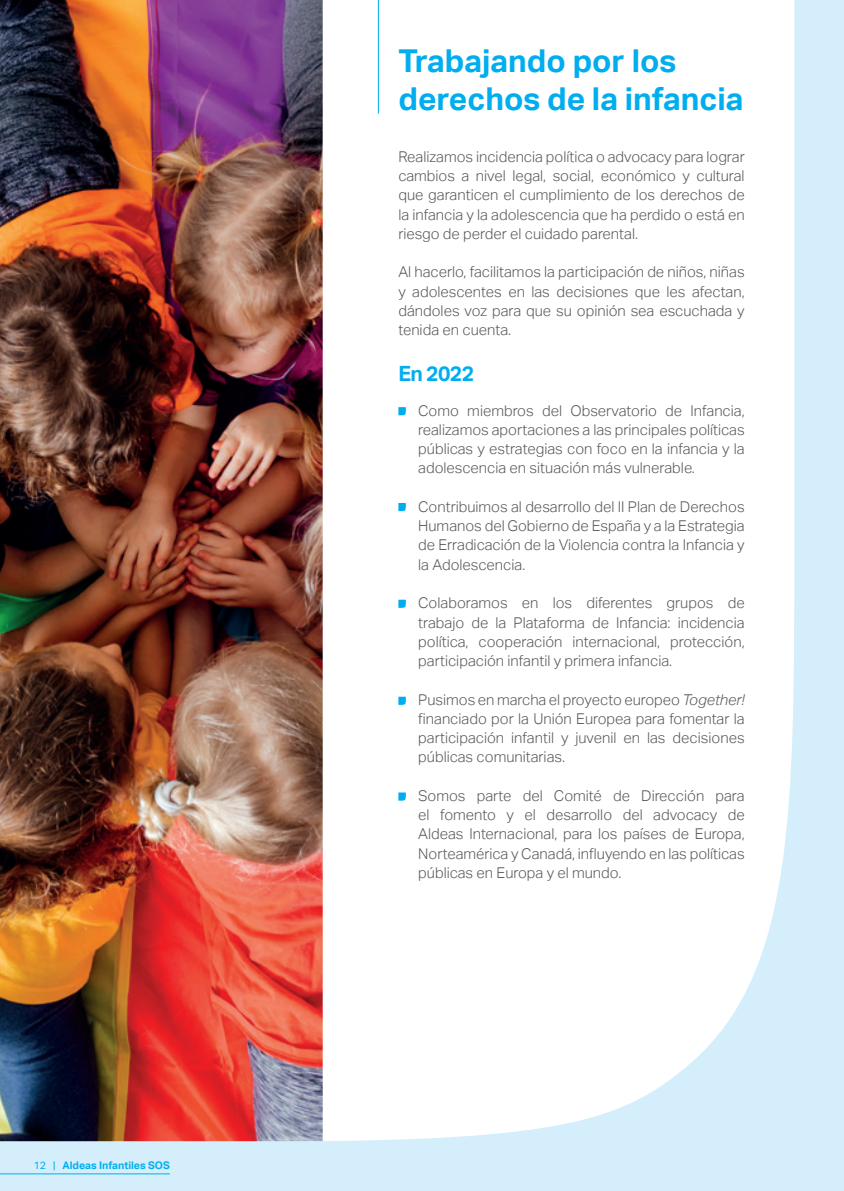
<style>
.page{position:relative;width:844px;height:1191px;background:#fff}
.page>*{position:absolute;margin:0;border:0;box-sizing:border-box;transform-origin:0 0}
.t1{font:700 31.5px/37.8px "Aktiv Grotesk";color:#00aeef}
.t2{font:700 21px "Aktiv Grotesk";letter-spacing:-.03em;color:#00aeef}
.t3{font:300 14.88px/19.2px "Aktiv Grotesk";color:#57585a;text-align:justify}
.t4{font:700 10.5px "Aktiv Grotesk";color:#00aeef}
.s1{font-weight:400}
.s2{font-style:italic}
</style>
<div class="page">
<div style="left:0;top:0;width:843px;height:1191px;background:#d4effb"></div>
<div style="left:322px;top:0;width:472px;height:1141px;background:#fff"></div>
<img style="left:0;top:0;width:322px;height:1141px">
<hr style="left:378px;top:0;width:1px;height:114px;background:#00aeef">
<svg style="left:398px;top:407px;width:8px;height:8px"></svg>
<svg style="left:398px;top:503px;width:8px;height:8px"></svg>
<svg style="left:398px;top:599px;width:8px;height:9px"></svg>
<svg style="left:398px;top:696px;width:8px;height:9px"></svg>
<svg style="left:398px;top:792px;width:8px;height:8px"></svg>
<hr style="left:0;top:1173px;width:170px;height:1px;background:#00aeef">
<p class="t4" style="left:34px;top:1159px;width:138px"><span class="s1">12 |</span> Aldeas Infantiles SOS</p>
<h1 class="t1" style="left:398px;top:42px;width:346px">Trabajando por los derechos de la infancia</h1>
<p class="t3" style="left:398px;top:147px;width:348px">Realizamos incidencia política o advocacy para lograr cambios a nivel legal, social, económico y cultural que garanticen el cumplimiento de los derechos de la infancia y la adolescencia que ha perdido o está en riesgo de perder el cuidado parental.</p>
<p class="t3" style="left:398px;top:263px;width:348px">Al hacerlo, facilitamos la participación de niños, niñas y adolescentes en las decisiones que les afectan, dándoles voz para que su opinión sea escuchada y tenida en cuenta.</p>
<h2 class="t2" style="left:398px;top:361px;width:77px">En 2022</h2>
<p class="t3" style="left:418px;top:401px;width:328px">Como miembros del Observatorio de Infancia, realizamos aportaciones a las principales políticas públicas y estrategias con foco en la infancia y la adolescencia en situación más vulnerable.</p>
<p class="t3" style="left:418px;top:497px;width:328px">Contribuimos al desarrollo del II Plan de Derechos Humanos del Gobierno de España y a la Estrategia de Erradicación de la Violencia contra la Infancia y la Adolescencia.</p>
<p class="t3" style="left:418px;top:593px;width:328px">Colaboramos en los diferentes grupos de trabajo de la Plataforma de Infancia: incidencia política, cooperación internacional, protección, participación infantil y primera infancia.</p>
<p class="t3" style="left:418px;top:690px;width:328px">Pusimos en marcha el proyecto europeo <span class="s2">Together! </span>financiado por la Unión Europea para fomentar la participación infantil y juvenil en las decisiones públicas comunitarias.</p>
<p class="t3" style="left:418px;top:786px;width:328px">Somos parte del Comité de Dirección para el fomento y el desarrollo del advocacy de Aldeas Internacional, para los países de Europa, Norteamérica y Canadá, influyendo en las políticas públicas en Europa y el mundo.</p>
</div>
